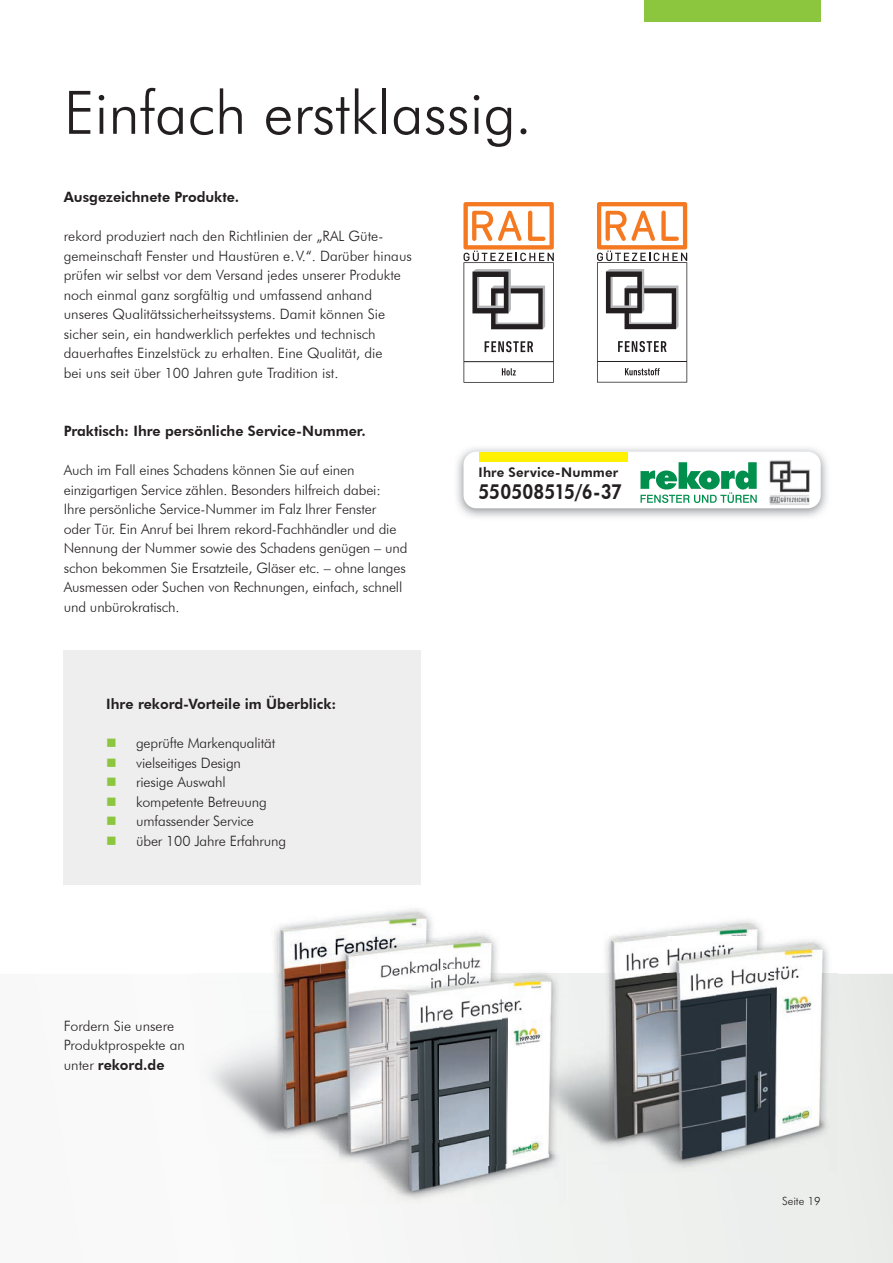
<style>
.page{position:relative;width:893px;height:1263px;background:#fff}
.page>*{position:absolute;margin:0;border:0;box-sizing:border-box;transform-origin:0 0}
.t1{font:300 60px "Futura BT";color:#231f20}
.t2{font:800 20.85px "Futura BT";color:#231f20;scale:.85 1}
.t3{font:300 14.25px/19.5px "Futura BT";letter-spacing:-.01em;color:#231f20}
.t4{font:800 14.25px "Futura BT";color:#231f20}
.t5{font:800 13.2px "Futura BT";letter-spacing:.015em;color:#231f20}
.t6{font:300 11.25px "Futura BT";color:#231f20}
.s1{color:#8bc63e}
.s2{font-weight:800}
</style>
<div class="page">
<div style="left:387px;top:974px;width:506px;height:289px;background:#ecefed"></div>
<img style="left:456px;top:448px;width:372px;height:69px">
<div style="left:463px;top:452px;width:358px;height:56px;background:#fff;border-radius:13px"></div>
<img style="left:769px;top:460px;width:40px;height:45px">
<svg style="left:640px;top:462px;width:117px;height:41px"></svg>
<div style="left:480px;top:452px;width:148px;height:10px;background:#fff101"></div>
<svg style="left:463px;top:202px;width:91px;height:181px"></svg>
<hr style="left:464px;top:361px;width:90px;height:1px;background:#231f20">
<svg style="left:597px;top:202px;width:90px;height:181px"></svg>
<hr style="left:597px;top:361px;width:90px;height:1px;background:#231f20">
<div style="left:64px;top:651px;width:357px;height:234px;background:#eeeeef"></div>
<img style="left:260px;top:974px;width:79px;height:179px">
<img style="left:273px;top:908px;width:159px;height:66px">
<svg style="left:438px;top:938px;width:4px;height:4px"></svg>
<img style="left:278px;top:930px;width:160px;height:44px">
<img style="left:568px;top:974px;width:23px;height:179px">
<img style="left:568px;top:939px;width:41px;height:35px">
<img style="left:609px;top:1171px;width:223px;height:2px">
<img style="left:832px;top:974px;width:6px;height:197px">
<img style="left:591px;top:974px;width:18px;height:197px">
<img style="left:609px;top:920px;width:154px;height:17px">
<img style="left:773px;top:940px;width:59px;height:132px">
<img style="left:743px;top:1072px;width:89px;height:99px">
<img style="left:609px;top:1153px;width:134px;height:18px">
<img style="left:609px;top:1150px;width:161px;height:3px">
<img style="left:609px;top:937px;width:164px;height:213px">
<img style="left:384px;top:1203px;width:178px;height:1px">
<img style="left:438px;top:942px;width:60px;height:27px">
<img style="left:328px;top:1153px;width:240px;height:50px">
<img style="left:320px;top:942px;width:118px;height:32px">
<svg style="left:562px;top:1150px;width:6px;height:3px"></svg>
<img style="left:562px;top:974px;width:6px;height:176px">
<img style="left:507px;top:973px;width:19px;height:138px">
<img style="left:473px;top:1111px;width:89px;height:92px">
<img style="left:339px;top:1165px;width:134px;height:38px">
<img style="left:339px;top:1116px;width:162px;height:49px">
<img style="left:501px;top:974px;width:6px;height:190px">
<img style="left:442px;top:969px;width:59px;height:147px">
<img style="left:339px;top:969px;width:99px;height:174px">
<img style="left:438px;top:974px;width:4px;height:166px">
<img style="left:531px;top:973px;width:31px;height:180px">
<img style="left:526px;top:974px;width:5px;height:176px">
<div style="left:644px;top:0;width:177px;height:21px;background:#8bc63e"></div>
<h1 class="t1" style="left:64px;top:76px;width:470px">Einfach erstklassig.</h1>
<p class="t4" style="left:64px;top:188px;width:177px">Ausgezeichnete Produkte.</p>
<p class="t3" style="left:64px;top:226px;width:350px">rekord produziert nach den Richtlinien der „RAL Güte&shy;gemeinschaft Fenster und Haustüren e. V.“. Darüber hinaus prüfen wir selbst vor dem Versand jedes unserer Produkte noch einmal ganz sorgfältig und umfassend anhand unseres Qualitätssicherheitssystems. Damit können Sie sicher sein, ein handwerklich perfektes und technisch dauerhaftes Einzelstück zu erhalten. Eine Qualität, die<br>bei uns seit über 100 Jahren gute Tradition ist.</p>
<p class="t4" style="left:64px;top:422px;width:303px">Praktisch: Ihre persönliche Service-Nummer.</p>
<p class="t3" style="left:64px;top:460px;width:345px">Auch im Fall eines Schadens können Sie auf einen einzigartigen Service zählen. Besonders hilfreich dabei:<br>Ihre persönliche Service-Nummer im Falz Ihrer Fenster<br>oder Tür. Ein Anruf bei Ihrem rekord-Fachhändler und die Nennung der Nummer sowie des Schadens genügen – und schon bekommen Sie Ersatzteile, Gläser etc. – ohne langes Ausmessen oder Suchen von Rechnungen, einfach, schnell und unbürokratisch.</p>
<p class="t4" style="left:106px;top:695px;width:231px">Ihre rekord-Vorteile im Überblick:</p>
<p class="t3" style="left:106px;top:733px;width:170px"><span class="s1">■</span> geprüfte Markenqualität</p>
<p class="t3" style="left:106px;top:753px;width:136px"><span class="s1">■</span> vielseitiges Design</p>
<p class="t3" style="left:106px;top:772px;width:121px"><span class="s1">■</span> riesige Auswahl</p>
<p class="t3" style="left:106px;top:792px;width:162px"><span class="s1">■</span> kompetente Betreuung</p>
<p class="t3" style="left:106px;top:811px;width:149px"><span class="s1">■</span> umfassender Service</p>
<p class="t3" style="left:106px;top:831px;width:181px"><span class="s1">■</span> über 100 Jahre Erfahrung</p>
<p class="t5" style="left:479px;top:464px;width:141px">Ihre Service-Nummer</p>
<h2 class="t2" style="left:479px;top:479px;width:170px">550508515/6-37</h2>
<p class="t3" style="left:64px;top:1016px;width:123px">Fordern Sie unsere<br>Produktprospekte an unter <span class="s2">rekord.de</span></p>
<p class="t6" style="left:782px;top:1194px;width:40px">Seite 19</p>
</div>
